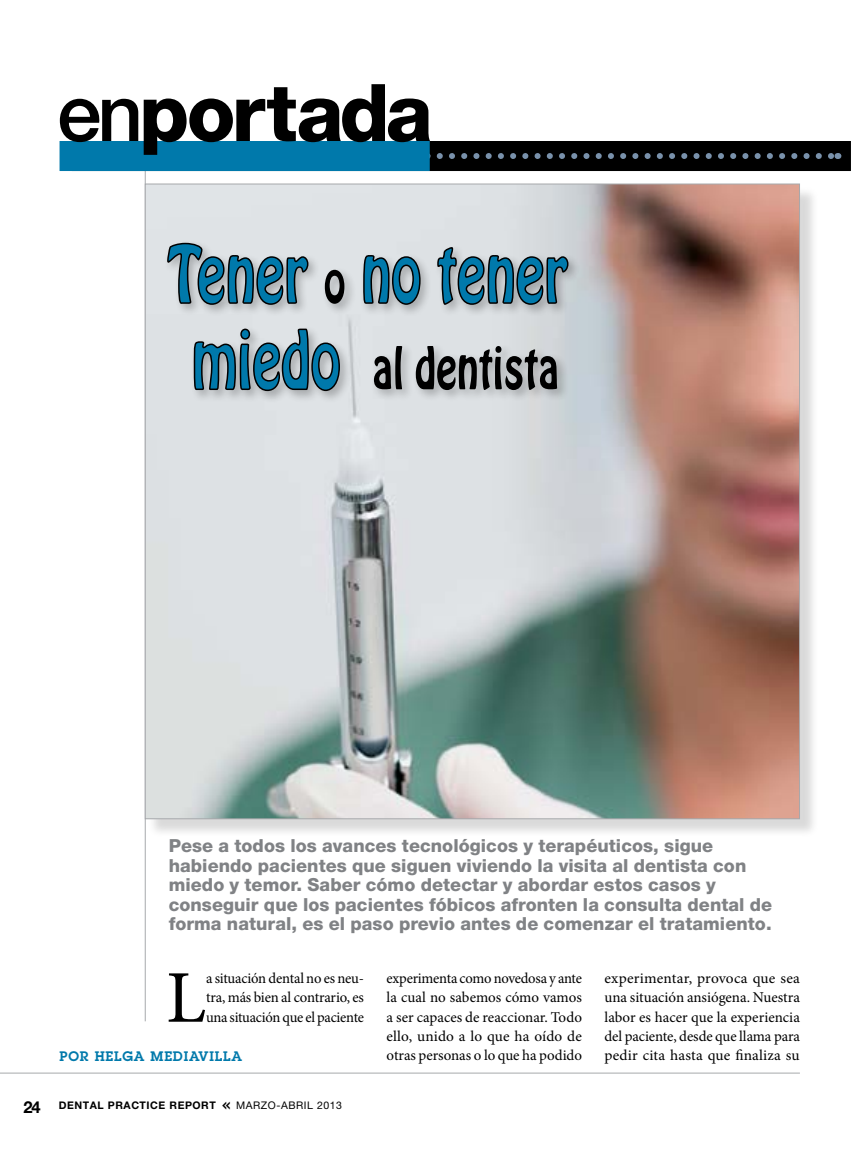
<style>
.page{position:relative;width:851px;height:1149px;background:#fff}
.page>*{position:absolute;margin:0;border:0;box-sizing:border-box;transform-origin:0 0}
.t1{font:800 79.5px "Helvetica Neue LT Std";letter-spacing:-.04em;color:#000}
.t2{font:74.25px "Minion Pro";color:#000}
.t3{font:800 18px/19.5px "Helvetica Neue LT Std";letter-spacing:.005em;color:#808285}
.t4{font:15px/19.2px "Minion Pro";letter-spacing:-.005em;color:#000;text-align:justify}
.t5{font:600 13.5px "Lubalin Graph Std";letter-spacing:.055em;color:#0079ab}
.t6{font:700 10.5px "Helvetica Neue LT Std";letter-spacing:.05em;color:#000}
.s1{font-weight:500}
.s2{font-size:16.5px}
.s3{font-family:"DIN Mittelschrift Std";font-weight:400;font-size:19.5px}
.s4{font-weight:400}
</style>
<div class="page">
<hr style="left:0;top:1072px;width:799px;height:1px;background:#a7a9ac">
<hr style="left:145px;top:171px;width:1px;height:849px;background:#a7a9ac">
<div style="left:72px;top:141px;width:778px;height:30px;background:#000"></div>
<svg style="left:429px;top:153px;width:402px;height:6px"></svg>
<div style="left:60px;top:141px;width:369px;height:30px;background:#0079ab"></div>
<div style="left:147px;top:186px;width:671px;height:651px;background:#000;opacity:.15"></div>
<img style="left:147px;top:185px;width:650px;height:632px">
<div style="left:359px;top:244px;width:222px;height:73px;background:#000;opacity:.25"></div>
<svg style="left:362px;top:246px;width:207px;height:59px;background:#6d94a4"></svg>
<div style="left:321px;top:266px;width:36px;height:50px;background:#000;opacity:.25"></div>
<svg style="left:325px;top:270px;width:19px;height:34px"></svg>
<div style="left:164px;top:239px;width:156px;height:78px;background:#000;opacity:.25"></div>
<svg style="left:166px;top:242px;width:143px;height:64px;background:#7097a7"></svg>
<div style="left:370px;top:343px;width:199px;height:59px;background:#000;opacity:.25"></div>
<svg style="left:374px;top:346px;width:183px;height:44px;background:#787a7b"></svg>
<div style="left:190px;top:325px;width:162px;height:78px;background:#000;opacity:.25"></div>
<svg style="left:192px;top:328px;width:148px;height:64px;background:#668fa1"></svg>
<h1 class="t1" style="left:57px;top:65px;width:377px"><span class="s1">en</span>portada</h1>
<p class="t3" style="left:169px;top:835px;width:605px">Pese a todos los avances tecnológicos y terapéuticos, sigue habiendo pacientes que siguen viviendo la visita al dentista con miedo y temor. Saber cómo detectar y abordar estos casos y conseguir que los pacientes fóbicos afronten la consulta dental de forma natural, es el paso previo antes de comenzar el tratamiento.</p>
<h2 class="t2" style="left:166px;top:947px;width:41px">L</h2>
<p class="t4" style="left:206px;top:968px;width:159px">a situación dental no es neu&shy;tra, más bien al contrario, es una situación que el paciente</p>
<p class="t4" style="left:386px;top:968px;width:197px">experimenta como novedosa y ante la cual no sabemos cómo vamos a ser capaces de reaccionar. Todo ello, unido a lo que ha oído de otras personas o lo que ha podido</p>
<p class="t4" style="left:604px;top:968px;width:197px">experimentar, provoca que sea una situación ansiógena. Nuestra labor es hacer que la experiencia del paciente, desde que llama para pedir cita hasta que finaliza su</p>
<p class="t5" style="left:60px;top:1047px;width:184px">POR HELGA MEDIAVILLA</p>
<p class="t6" style="left:23px;top:1098px;width:320px"><span class="s2">24</span> DENTAL PRACTICE REPORT <span class="s3">«</span> <span class="s4">MARZO-ABRIL 2013</span></p>
</div>
